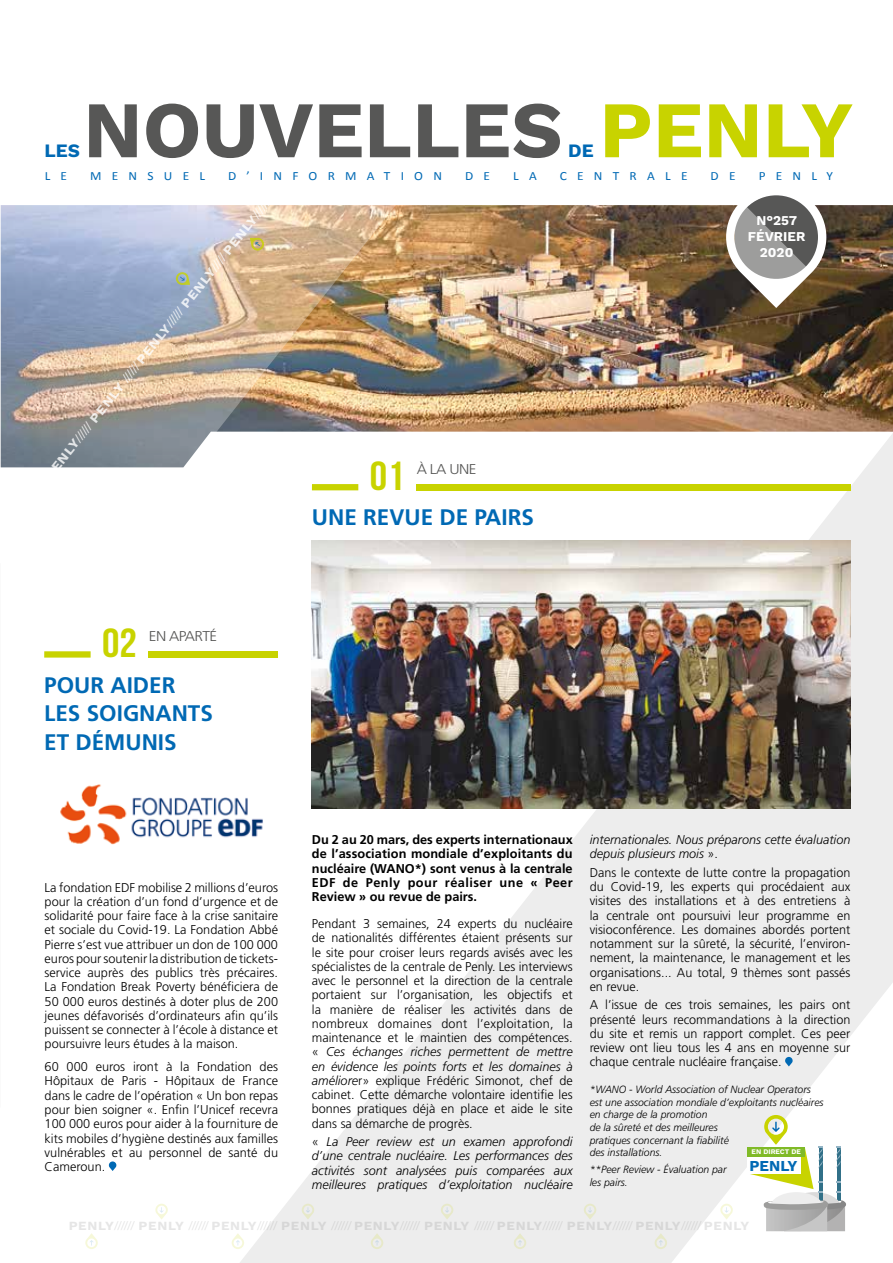
<style>
.page{position:relative;width:893px;height:1263px;background:#fff}
.page>*{position:absolute;margin:0;border:0;box-sizing:border-box;transform-origin:0 0}
.t1{font:700 80.1px "Work Sans";color:#575756}
.t2{font:700 80.1px "Work Sans";color:#c8d300}
.t3{font:40.65px "Bebas Neue";color:#c8d300;scale:1.08 1}
.t4{font:700 22.5px/28.5px "Frutiger";color:#0069b4}
.t5{font:700 18.9px "Work Sans";color:#0069b4}
.t6{font:700 15.15px "Work Sans";color:#0069b4}
.t7{font:300 14.25px "Frutiger";letter-spacing:-.04em;color:#575756;scale:1.08 1}
.t8{font:700 13.5px/16.2px "Work Sans";color:#fff;text-align:center}
.t9{font:300 12.75px/14.2px "Frutiger";color:#000;text-align:justify}
.t10{font:italic 300 12.75px/14.2px "Frutiger";color:#000;text-align:justify}
.t11{font:700 12.75px/14.2px "Frutiger";letter-spacing:.035em;color:#000;text-align:justify}
.t12{font:300 12.75px "Frutiger";color:#fff;scale:1.08 1}
.t13{font:12.6px "Calibri";letter-spacing:.77em;color:#0069b4;scale:1.06 1}
.t14{font:italic 300 10.5px/12.6px "Frutiger";color:#000}
.t15{font:700 7.05px "Work Sans";color:#fff}
.s1{font-family:"Work Sans";font-weight:700}
.s2{font-style:italic}
.s3{font-style:normal}
</style>
<div class="page">
<svg style="left:240px;top:467px;width:653px;height:796px;fill:#ededed"></svg>
<img style="left:413px;top:205px;width:480px;height:262px">
<img style="left:1px;top:205px;width:412px;height:500px">
<div style="left:312px;top:484px;width:46px;height:6px;background:#c8d300"></div>
<div style="left:416px;top:484px;width:434px;height:6px;background:#c8d300"></div>
<svg style="left:109px;top:1161px;width:7px;height:10px"></svg>
<hr style="left:837px;top:1147px;width:3px;height:53px;background:#317088">
<svg style="left:836px;top:1146px;width:5px;height:23px"></svg>
<div style="left:788px;top:1192px;width:53px;height:31px;background:#dadada;border-radius:50%"></div>
<hr style="left:819px;top:1147px;width:3px;height:53px;background:#317088">
<div style="left:770px;top:1192px;width:53px;height:31px;background:#ededed;border-radius:50%"></div>
<svg style="left:747px;top:1115px;width:76px;height:78px"></svg>
<div style="left:747px;top:1147px;width:58px;height:10px;background:#80ba27"></div>
<div style="left:747px;top:1157px;width:54px;height:17px;background:#fff"></div>
<svg style="left:763px;top:1199px;width:84px;height:32px"></svg>
<svg style="left:85px;top:1233px;width:13px;height:16px"></svg>
<svg style="left:232px;top:1233px;width:12px;height:16px"></svg>
<svg style="left:155px;top:1204px;width:13px;height:15px"></svg>
<svg style="left:371px;top:1233px;width:12px;height:16px"></svg>
<svg style="left:514px;top:1233px;width:12px;height:16px"></svg>
<svg style="left:655px;top:1233px;width:12px;height:16px"></svg>
<svg style="left:302px;top:1204px;width:12px;height:15px"></svg>
<svg style="left:441px;top:1204px;width:12px;height:15px"></svg>
<svg style="left:584px;top:1204px;width:12px;height:15px"></svg>
<svg style="left:720px;top:1204px;width:13px;height:15px"></svg>
<img style="left:312px;top:541px;width:538px;height:267px">
<svg style="left:785px;top:1057px;width:8px;height:9px"></svg>
<div style="left:44px;top:755px;width:234px;height:117px;background:#fff"></div>
<img style="left:60px;top:784px;width:203px;height:61px">
<hr style="left:0;top:563px;width:1px;height:545px;background:#ededed">
<svg style="left:250px;top:238px;width:15px;height:13px"></svg>
<svg style="left:175px;top:271px;width:15px;height:14px"></svg>
<svg style="left:726px;top:195px;width:100px;height:113px"></svg>
<div style="left:44px;top:651px;width:47px;height:7px;background:#c8d300"></div>
<div style="left:149px;top:651px;width:129px;height:7px;background:#c8d300"></div>
<p class="t12" style="left:10px;top:508px;width:556px;rotate:-51deg"><span class="s1">NLY</span>///// <span class="s1">PENLY</span>////// <span class="s1">PENLY</span> ////// <span class="s1">PENLY</span>////// <span class="s1">PENLY</span>///// <span class="s1">PENLY</span>////// <span class="s1">PENLY</span> ////// <span class="s1">PEN</span><sup>LY</sup>////// <sup>PENLY</sup></p>
<h1 class="t1" style="left:83px;top:84px;width:481px">NOUVELLES</h1>
<h1 class="t2" style="left:599px;top:84px;width:256px">PENLY</h1>
<h3 class="t5" style="left:44px;top:140px;width:37px">LES</h3>
<p class="t13" style="left:45px;top:168px;width:23px">L E</p>
<p class="t13" style="left:90px;top:168px;width:110px">MENSUEL</p>
<p class="t13" style="left:228px;top:168px;width:203px">D’INFORMATION</p>
<p class="t13" style="left:465px;top:168px;width:25px">D E</p>
<p class="t13" style="left:513px;top:168px;width:24px">L A</p>
<p class="t13" style="left:560px;top:168px;width:122px">CENTRALE</p>
<p class="t13" style="left:711px;top:168px;width:25px">D E</p>
<p class="t13" style="left:759px;top:168px;width:71px">PENLY</p>
<h3 class="t5" style="left:568px;top:140px;width:27px">DE</h3>
<p class="t8" style="left:748px;top:213px;width:59px">N°257<br>FÉVRIER<br>2020</p>
<h2 class="t3" style="left:370px;top:454px;width:34px">01</h2>
<p class="t7" style="left:417px;top:461px;width:57px">À LA UNE</p>
<h3 class="t4" style="left:312px;top:503px;width:224px">UNE REVUE DE PAIRS</h3>
<h2 class="t3" style="left:102px;top:621px;width:34px">02</h2>
<p class="t7" style="left:149px;top:628px;width:65px">EN APARTÉ</p>
<h3 class="t4" style="left:44px;top:670px;width:170px">POUR AIDER<br>LES SOIGNANTS<br>ET DÉMUNIS</h3>
<p class="t9" style="left:45px;top:880px;width:235px">La fondation EDF mobilise 2 millions d’euros pour la création d’un fond d’urgence et de solidarité pour faire face à la crise sanitaire et sociale du Covid-19. La Fondation Abbé Pierre s’est vue attribuer un don de 100 000 euros pour soutenir la distribution de tickets&shy;service auprès des publics très précaires.<br>La Fondation Break Poverty bénéficiera de 50 000 euros destinés à doter plus de 200 jeunes défavorisés d’ordinateurs afin qu’ils puissent se connecter à l’école à distance et poursuivre leurs études à la maison.</p>
<p class="t9" style="left:45px;top:1060px;width:235px">60 000 euros iront à la Fondation des Hôpitaux de Paris - Hôpitaux de France dans le cadre de l’opération « Un bon repas pour bien soigner «. Enfin l’Unicef recevra 100 000 euros pour aider à la fourniture de kits mobiles d’hygiène destinés aux familles vulnérables et au personnel de santé du Cameroun.</p>
<p class="t11" style="left:312px;top:832px;width:262px">Du 2 au 20 mars, des experts internationaux de l’association mondiale d’exploitants du nucléaire (WANO*) sont venus à la centrale EDF de Penly pour réaliser une « Peer Review » ou revue de pairs.</p>
<p class="t9" style="left:312px;top:916px;width:262px">Pendant 3 semaines, 24 experts du nucléaire de nationalités différentes étaient présents sur le site pour croiser leurs regards avisés avec les spécialistes de la centrale de Penly. Les interviews avec le personnel et la direction de la centrale portaient sur l’organisation, les objectifs et la manière de réaliser les activités dans de nombreux domaines dont l’exploitation, la maintenance et le maintien des compétences. « <span class="s2">Ces échanges riches permettent de mettre en évidence les points forts et les domaines à améliore</span>r» explique Frédéric Simonot, chef de cabinet. Cette démarche volontaire identifie les bonnes pratiques déjà en place et aide le site dans sa démarche de progrès.</p>
<p class="t10" style="left:312px;top:1134px;width:262px"><span class="s3">«</span> La Peer review est un examen approfondi d’une centrale nucléaire. Les performances des activités sont analysées puis comparées aux meilleures pratiques d’exploitation nucléaire</p>
<p class="t10" style="left:590px;top:832px;width:262px">internationales. Nous préparons cette évaluation depuis plusieurs mois <span class="s3">».</span></p>
<p class="t9" style="left:590px;top:865px;width:262px">Dans le contexte de lutte contre la propagation du Covid-19, les experts qui procédaient aux visites des installations et à des entretiens à la centrale ont poursuivi leur programme en visioconférence. Les domaines abordés portent notamment sur la sûreté, la sécurité, l’environ&shy;nement, la maintenance, le management et les organisations... Au total, 9 thèmes sont passés en revue.</p>
<p class="t9" style="left:590px;top:998px;width:262px">A l’issue de ces trois semaines, les pairs ont présenté leurs recommandations à la direction du site et remis un rapport complet. Ces peer review ont lieu tous les 4 ans en moyenne sur chaque centrale nucléaire française.</p>
<p class="t14" style="left:590px;top:1083px;width:235px">*WANO - World Association of Nuclear Operators est une association mondiale d’exploitants nucléaires en charge de la promotion<br>de la sûreté et des meilleures<br>pratiques concernant la fiabilité<br>des installations.</p>
<p class="t14" style="left:590px;top:1163px;width:138px">**Peer Review - Évaluation par les pairs.</p>
<p class="t15" style="left:751px;top:1148px;width:51px">EN DIRECT DE</p>
<p class="t6" style="left:749px;top:1157px;width:50px">PENLY</p>
</div>
